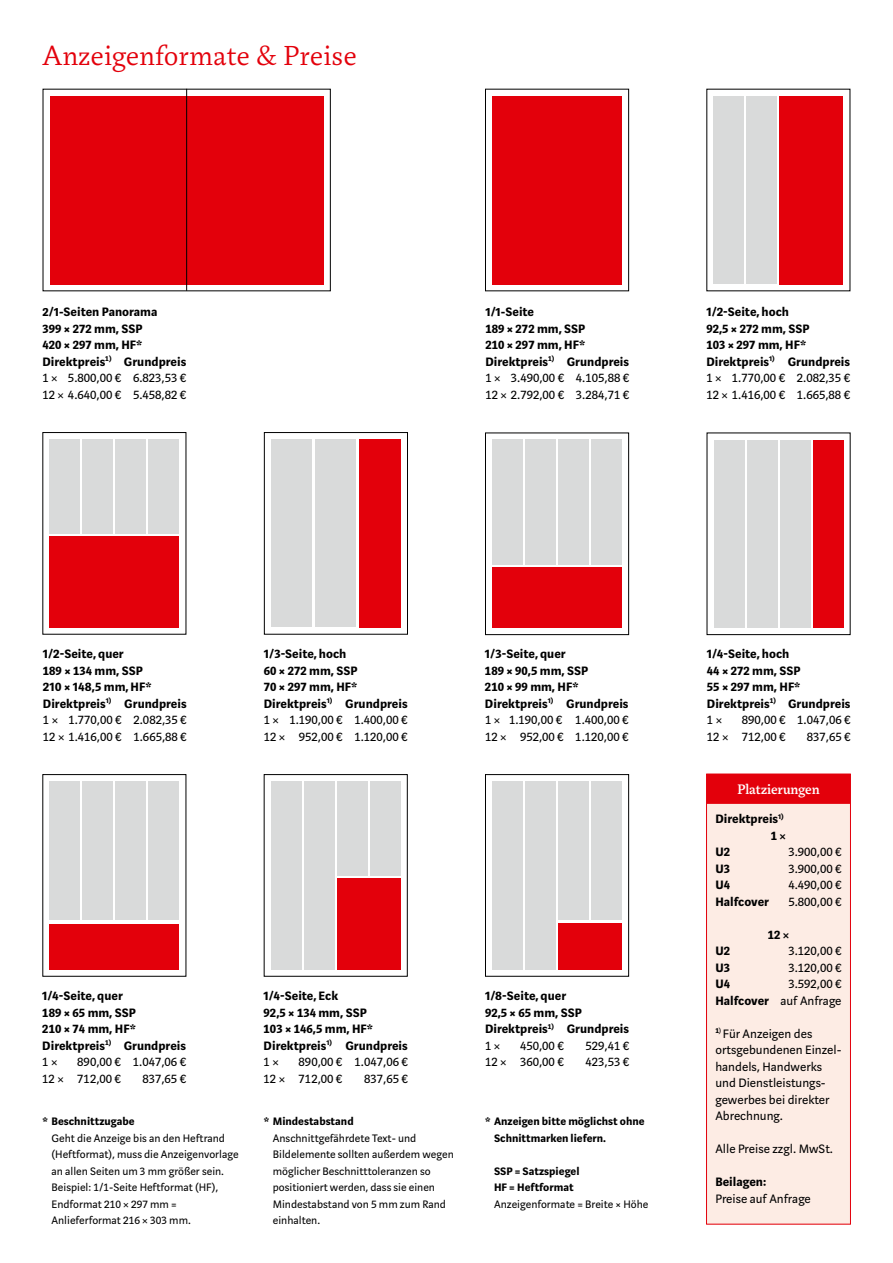
<style>
.page{position:relative;width:893px;height:1263px;background:#fff}
.page>*{position:absolute;margin:0;border:0;box-sizing:border-box;transform-origin:0 0}
.t1{font:300 30px "Marat";letter-spacing:.01em;color:#e3000b}
.t2{font:500 15px "Marat";color:#fff}
.t3{font:700 13.5px/16.5px "Marat Sans";color:#000}
.t4{font:13.5px/16.5px "Marat Sans";color:#000}
.t5{font:12px/16.5px "Marat Sans";color:#000}
.t6{font:700 12px/16.5px "Marat Sans";color:#000}
.s1{font-weight:400}
.s2{font-family:"Marat";font-weight:400}
.s3{font-family:"Marat"}
.s4{font-weight:700}
</style>
<div class="page">
<div style="left:485px;top:89px;width:144px;height:202px;border:1px solid #000"></div>
<div style="left:492px;top:96px;width:130px;height:188px;background:#e3000b"></div>
<div style="left:50px;top:96px;width:273px;height:188px;background:#e3000b"></div>
<div style="left:713px;top:96px;width:31px;height:188px;background:#d9dada"></div>
<div style="left:779px;top:96px;width:64px;height:188px;background:#e3000b"></div>
<div style="left:747px;top:96px;width:30px;height:188px;background:#d9dada"></div>
<div style="left:264px;top:432px;width:144px;height:203px;border:1px solid #000"></div>
<div style="left:271px;top:439px;width:41px;height:188px;background:#d9dada"></div>
<div style="left:359px;top:439px;width:42px;height:188px;background:#e3000b"></div>
<div style="left:315px;top:439px;width:41px;height:188px;background:#d9dada"></div>
<div style="left:50px;top:439px;width:30px;height:94px;background:#d9dada"></div>
<div style="left:50px;top:536px;width:129px;height:91px;background:#e3000b"></div>
<div style="left:83px;top:439px;width:30px;height:94px;background:#d9dada"></div>
<div style="left:116px;top:439px;width:30px;height:94px;background:#d9dada"></div>
<div style="left:149px;top:439px;width:30px;height:94px;background:#d9dada"></div>
<div style="left:42px;top:774px;width:144px;height:203px;border:1px solid #000"></div>
<div style="left:49px;top:781px;width:31px;height:139px;background:#d9dada"></div>
<div style="left:49px;top:924px;width:130px;height:45px;background:#e3000b"></div>
<div style="left:83px;top:781px;width:30px;height:139px;background:#d9dada"></div>
<div style="left:116px;top:781px;width:30px;height:139px;background:#d9dada"></div>
<div style="left:149px;top:781px;width:30px;height:139px;background:#d9dada"></div>
<div style="left:264px;top:774px;width:144px;height:203px;border:1px solid #000"></div>
<div style="left:370px;top:781px;width:31px;height:94px;background:#d9dada"></div>
<div style="left:337px;top:878px;width:64px;height:91px;background:#e3000b"></div>
<div style="left:337px;top:781px;width:31px;height:94px;background:#d9dada"></div>
<div style="left:304px;top:781px;width:30px;height:188px;background:#d9dada"></div>
<div style="left:271px;top:781px;width:30px;height:188px;background:#d9dada"></div>
<div style="left:485px;top:432px;width:144px;height:203px;border:1px solid #000"></div>
<div style="left:492px;top:440px;width:31px;height:125px;background:#d9dada"></div>
<div style="left:492px;top:567px;width:130px;height:61px;background:#e3000b"></div>
<div style="left:525px;top:440px;width:31px;height:125px;background:#d9dada"></div>
<div style="left:558px;top:440px;width:31px;height:125px;background:#d9dada"></div>
<div style="left:591px;top:440px;width:31px;height:125px;background:#d9dada"></div>
<svg style="left:714px;top:440px;width:130px;height:188px"></svg>
<div style="left:714px;top:440px;width:30px;height:187px;background:#d9dada"></div>
<div style="left:747px;top:440px;width:30px;height:187px;background:#d9dada"></div>
<div style="left:780px;top:440px;width:30px;height:187px;background:#d9dada"></div>
<div style="left:813px;top:440px;width:30px;height:187px;background:#e3000b"></div>
<div style="left:485px;top:774px;width:144px;height:203px;border:1px solid #000"></div>
<div style="left:492px;top:781px;width:31px;height:188px;background:#d9dada"></div>
<div style="left:525px;top:781px;width:31px;height:188px;background:#d9dada"></div>
<div style="left:558px;top:781px;width:31px;height:139px;background:#d9dada"></div>
<div style="left:591px;top:781px;width:31px;height:139px;background:#d9dada"></div>
<div style="left:558px;top:923px;width:64px;height:46px;background:#e3000b"></div>
<hr style="left:186px;top:89px;width:1px;height:202px;background:#000">
<div style="left:706px;top:774px;width:144px;height:450px;background:#fdece4"></div>
<div style="left:707px;top:774px;width:143px;height:30px;background:#e3000b"></div>
<div style="left:706px;top:774px;width:145px;height:450px;border:1px solid #e3000b"></div>
<h1 class="t1" style="left:42px;top:39px;width:316px">Anzeigenformate &amp; Preise</h1>
<p class="t3" style="left:43px;top:304px;width:145px">2/1-Seiten Panorama<br>399 × 272 mm, SSP<br>420 × 297 mm, HF*<br>Direktpreis<sup>1)</sup> Grundpreis<br><span class="s1">1</span> <span class="s2">×</span> <span class="s1">5.800,00 € 6.823,53 €<br>12</span> <span class="s2">×</span> <span class="s1">4.640,00 € 5.458,82 €</span></p>
<p class="t3" style="left:485px;top:304px;width:145px">1/1-Seite<br>189 × 272 mm, SSP<br>210 × 297 mm, HF*<br>Direktpreis<sup>1)</sup> Grundpreis<br><span class="s1">1</span> <span class="s2">×</span> <span class="s1">3.490,00 € 4.105,88 €<br>12</span> <span class="s2">×</span> <span class="s1">2.792,00 € 3.284,71 €</span></p>
<p class="t3" style="left:706px;top:304px;width:145px">1/2-Seite, hoch<br>92,5 × 272 mm, SSP<br>103 × 297 mm, HF*<br>Direktpreis<sup>1)</sup> Grundpreis<br><span class="s1">1</span> <span class="s2">×</span> <span class="s1">1.770,00 € 2.082,35 €<br>12</span> <span class="s2">×</span> <span class="s1">1.416,00 € 1.665,88 €</span></p>
<p class="t3" style="left:43px;top:646px;width:145px">1/2-Seite, quer<br>189 × 134 mm, SSP<br>210 × 148,5 mm, HF*<br>Direktpreis<sup>1)</sup> Grundpreis<br><span class="s1">1</span> <span class="s2">×</span> <span class="s1">1.770,00 € 2.082,35 €<br>12</span> <span class="s2">×</span> <span class="s1">1.416,00 € 1.665,88 €</span></p>
<p class="t3" style="left:264px;top:646px;width:145px">1/3-Seite, hoch<br>60 × 272 mm, SSP<br>70 × 297 mm, HF*<br>Direktpreis<sup>1)</sup> Grundpreis<br><span class="s1">1</span> <span class="s2">×</span> <span class="s1">1.190,00 € 1.400,00 €<br>12</span> <span class="s2">×</span> <span class="s1">952,00 € 1.120,00 €</span></p>
<p class="t3" style="left:485px;top:646px;width:145px">1/3-Seite, quer<br>189 × 90,5 mm, SSP<br>210 × 99 mm, HF*<br>Direktpreis<sup>1)</sup> Grundpreis<br><span class="s1">1</span> <span class="s2">×</span> <span class="s1">1.190,00 € 1.400,00 €<br>12</span> <span class="s2">×</span> <span class="s1">952,00 € 1.120,00 €</span></p>
<p class="t3" style="left:42px;top:988px;width:145px">1/4-Seite, quer<br>189 × 65 mm, SSP<br>210 × 74 mm, HF*<br>Direktpreis<sup>1)</sup> Grundpreis<br><span class="s1">1</span> <span class="s2">×</span></p>
<p class="t4" style="left:42px;top:1054px;width:145px;text-indent:35px">890,00 € 1.047,06 €<br>12 <span class="s3">×</span> 712,00 €</p>
<p class="t4" style="left:142px;top:1070px;width:45px">837,65 €</p>
<p class="t6" style="left:43px;top:1113px;width:94px">* Beschnittzugabe</p>
<p class="t5" style="left:52px;top:1130px;width:189px">Geht die Anzeige bis an den Heftrand (Heftformat), muss die Anzeigenvorlage an allen Seiten um 3 mm größer sein.<br>Beispiel: 1/1-Seite Heftformat (HF), Endformat 210 <span class="s3">×</span> 297 mm = Anlieferformat 216 <span class="s3">×</span> 303 mm.</p>
<p class="t3" style="left:264px;top:988px;width:146px">1/4-Seite, Eck<br>92,5 × 134 mm, SSP<br>103 × 146,5 mm, HF*<br>Direktpreis<sup>1)</sup> Grundpreis<br><span class="s1">1</span> <span class="s2">×</span></p>
<p class="t4" style="left:264px;top:1054px;width:146px;text-indent:35px">890,00 € 1.047,06 €<br>12 <span class="s3">×</span> 712,00 €</p>
<p class="t4" style="left:364px;top:1070px;width:45px">837,65 €</p>
<p class="t6" style="left:264px;top:1113px;width:91px">* Mindestabstand</p>
<p class="t5" style="left:273px;top:1130px;width:182px">Anschnittgefährdete Text- und<br>Bildelemente sollten außerdem wegen möglicher Beschnitttoleranzen so positioniert werden, dass sie einen<br>Mindestabstand von 5 mm zum Rand einhalten.</p>
<p class="t3" style="left:485px;top:988px;width:146px">1/8-Seite, quer<br>92,5 × 65 mm, SSP<br>Direktpreis<sup>1)</sup> Grundpreis<br><span class="s1">1</span> <span class="s2">×</span></p>
<p class="t4" style="left:520px;top:1037px;width:45px">450,00 €</p>
<p class="t4" style="left:585px;top:1037px;width:45px">529,41 €</p>
<p class="t4" style="left:485px;top:1054px;width:80px">12 <span class="s3">×</span> 360,00 €</p>
<p class="t4" style="left:585px;top:1054px;width:45px">423,53 €</p>
<p class="t6" style="left:494px;top:1113px;width:152px;text-indent:-9px">* Anzeigen bitte möglichst ohne<br>Schnittmarken liefern.</p>
<p class="t6" style="left:494px;top:1163px;width:87px">SSP = Satzspiegel<br>HF = Heftformat</p>
<p class="t5" style="left:494px;top:1196px;width:156px">Anzeigenformate = Breite × Höhe</p>
<p class="t3" style="left:707px;top:646px;width:145px">1/4-Seite, hoch<br>44 × 272 mm, SSP<br>55 × 297 mm, HF*<br>Direktpreis<sup>1)</sup> Grundpreis<br><span class="s1">1</span> <span class="s2">×</span></p>
<p class="t4" style="left:707px;top:712px;width:145px;text-indent:35px">890,00 € 1.047,06 €<br>12 <span class="s3">×</span> 712,00 €</p>
<p class="t4" style="left:807px;top:728px;width:45px">837,65 €</p>
<p class="t2" style="left:737px;top:781px;width:84px">Platzierungen</p>
<p class="t3" style="left:715px;top:811px;width:70px">Direktpreis<sup>1)</sup></p>
<p class="t3" style="left:771px;top:828px;width:17px">1 <span class="s3">×</span></p>
<p class="t3" style="left:715px;top:844px;width:16px">U2</p>
<p class="t4" style="left:788px;top:844px;width:55px">3.900,00 €</p>
<p class="t3" style="left:715px;top:861px;width:16px">U3</p>
<p class="t4" style="left:788px;top:860px;width:55px">3.900,00 €</p>
<p class="t3" style="left:715px;top:877px;width:16px">U4</p>
<p class="t4" style="left:788px;top:877px;width:55px">4.490,00 €</p>
<p class="t3" style="left:715px;top:894px;width:55px">Halfcover</p>
<p class="t4" style="left:788px;top:893px;width:55px">5.800,00 €</p>
<p class="t3" style="left:768px;top:927px;width:23px">12 <span class="s3">×</span></p>
<p class="t3" style="left:715px;top:943px;width:16px">U2</p>
<p class="t4" style="left:788px;top:943px;width:55px">3.120,00 €</p>
<p class="t3" style="left:715px;top:959px;width:16px">U3</p>
<p class="t4" style="left:788px;top:959px;width:55px">3.120,00 €</p>
<p class="t3" style="left:715px;top:976px;width:16px">U4</p>
<p class="t4" style="left:715px;top:976px;width:128px;text-align:right">3.592,00 €<br><span class="s4">Halfcover</span> auf Anfrage</p>
<p class="t4" style="left:715px;top:1025px;width:128px"><sup>1</sup><sup>)</sup> Für Anzeigen des ortsgebundenen Einzel&shy;handels, Handwerks und Dienstleistungs&shy;gewerbes bei direkter<br>Abrechnung.</p>
<p class="t4" style="left:715px;top:1141px;width:119px">Alle Preise zzgl. MwSt.</p>
<p class="t3" style="left:715px;top:1174px;width:52px">Beilagen:</p>
<p class="t4" style="left:715px;top:1190px;width:97px">Preise auf Anfrage</p>
</div>
